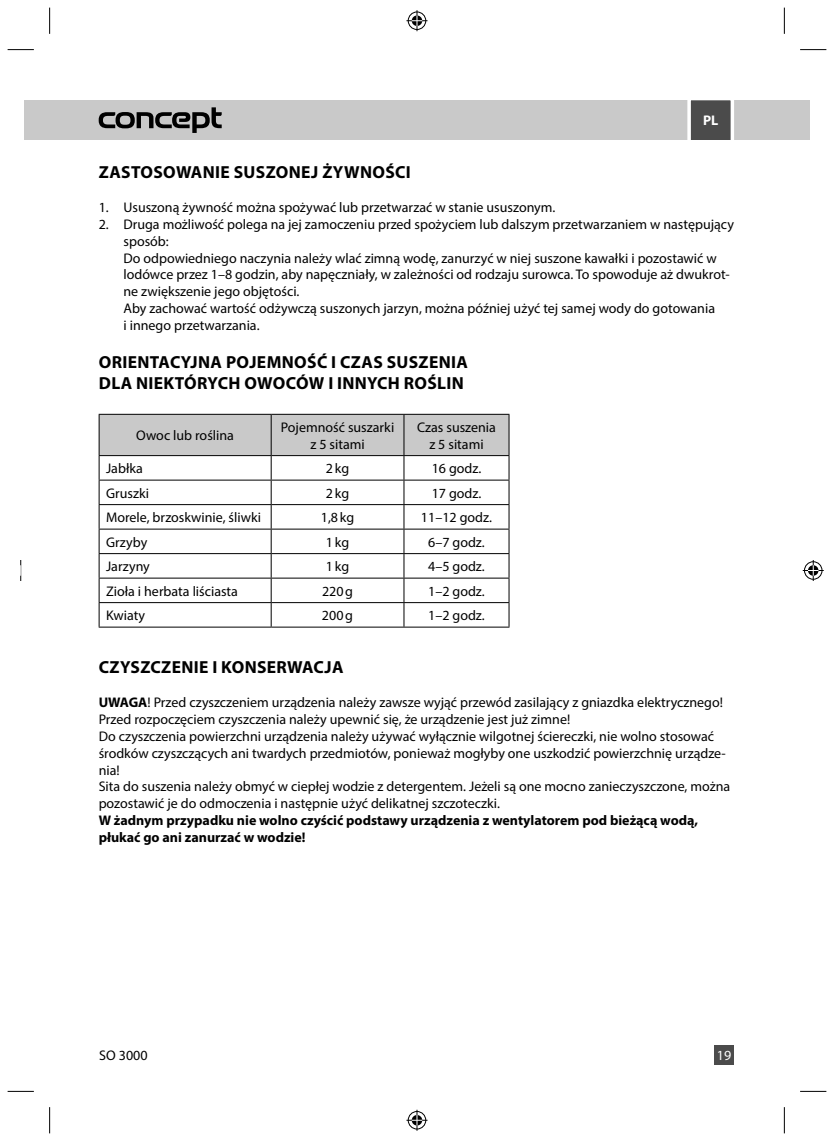
<style>
.page{position:relative;width:834px;height:1141px;background:#fff}
.page>*{position:absolute;margin:0;border:0;box-sizing:border-box;transform-origin:0 0}
.t1{font:700 17.5px/21px "Myriad Pro";letter-spacing:.02em;color:#000}
.t2{font:14px/16.8px "Myriad Pro";color:#000}
.t3{font:700 14px/16.8px "Myriad Pro";color:#000}
.t4{font:14px "Myriad Pro";color:#fff}
.t5{font:700 14px "Myriad Pro";color:#fff}
.s1{font-weight:700}
</style>
<div class="page">
<div style="left:24px;top:100px;width:785px;height:40px;background:#c9c9c9"></div>
<div style="left:714px;top:1045px;width:20px;height:20px;background:#4b4b4b"></div>
<svg style="left:8px;top:49px;width:26px;height:1px"></svg>
<svg style="left:800px;top:49px;width:26px;height:1px"></svg>
<svg style="left:8px;top:1091px;width:26px;height:1px"></svg>
<svg style="left:800px;top:1091px;width:26px;height:1px"></svg>
<svg style="left:49px;top:8px;width:1px;height:26px"></svg>
<svg style="left:49px;top:1107px;width:1px;height:26px"></svg>
<svg style="left:783px;top:8px;width:1px;height:26px"></svg>
<svg style="left:783px;top:1107px;width:1px;height:26px"></svg>
<svg style="left:406px;top:10px;width:21px;height:21px"></svg>
<svg style="left:406px;top:1110px;width:21px;height:21px"></svg>
<svg style="left:20px;top:560px;width:1px;height:21px"></svg>
<svg style="left:802px;top:560px;width:21px;height:21px"></svg>
<svg style="left:99px;top:107px;width:123px;height:26px"></svg>
<svg style="left:687px;top:100px;width:47px;height:40px;background:#676767"></svg>
<svg style="left:99px;top:414px;width:410px;height:213px"></svg>
<hr style="left:99px;top:627px;width:172px;height:1px;background:#000">
<hr style="left:271px;top:627px;width:133px;height:1px;background:#000">
<hr style="left:404px;top:627px;width:105px;height:1px;background:#000">
<p class="t5" style="left:703px;top:112px;width:17px">PL</p>
<p class="t1" style="left:99px;top:161px;width:313px">ZASTOSOWANIE SUSZONEJ ŻYWNOŚCI</p>
<p class="t2" style="left:99px;top:199px;width:458px">1. Ususzoną żywność można spożywać lub przetwarzać w stanie ususzonym.</p>
<p class="t2" style="left:123px;top:216px;width:612px;text-indent:-25px">2. Druga możliwość polega na jej zamoczeniu przed spożyciem lub dalszym przetwarzaniem w następujący sposób:<br>Do odpowiedniego naczynia należy wlać zimną wodę, zanurzyć w niej suszone kawałki i pozostawić w lodówce przez 1–8 godzin, aby napęczniały, w zależności od rodzaju surowca. To spowoduje aż dwukrot&shy;ne zwiększenie jego objętości.<br>Aby zachować wartość odżywczą suszonych jarzyn, można później użyć tej samej wody do gotowania<br>i innego przetwarzania.</p>
<p class="t1" style="left:99px;top:351px;width:370px">ORIENTACYJNA POJEMNOŚĆ I CZAS SUSZENIA<br>DLA NIEKTÓRYCH OWOCÓW I INNYCH ROŚLIN</p>
<p class="t2" style="left:136px;top:427px;width:99px">Owoc lub roślina</p>
<p class="t2" style="left:281px;top:418px;width:115px;text-align:center">Pojemność suszarki z 5 sitami</p>
<p class="t2" style="left:417px;top:418px;width:80px;text-align:center">Czas suszenia z 5 sitami</p>
<p class="t2" style="left:106px;top:460px;width:38px">Jabłka</p>
<p class="t2" style="left:326px;top:460px;width:25px">2 kg</p>
<p class="t2" style="left:431px;top:460px;width:51px">16 godz.</p>
<p class="t2" style="left:106px;top:484px;width:44px">Gruszki</p>
<p class="t2" style="left:326px;top:484px;width:25px">2 kg</p>
<p class="t2" style="left:431px;top:484px;width:51px">17 godz.</p>
<p class="t2" style="left:106px;top:509px;width:156px">Morele, brzoskwinie, śliwki</p>
<p class="t2" style="left:321px;top:509px;width:35px">1,8 kg</p>
<p class="t2" style="left:421px;top:509px;width:72px">11–12 godz.</p>
<p class="t2" style="left:106px;top:533px;width:43px">Grzyby</p>
<p class="t2" style="left:326px;top:533px;width:25px">1 kg</p>
<p class="t2" style="left:428px;top:533px;width:58px">6–7 godz.</p>
<p class="t2" style="left:106px;top:558px;width:45px">Jarzyny</p>
<p class="t2" style="left:326px;top:558px;width:25px">1 kg</p>
<p class="t2" style="left:428px;top:558px;width:58px">4–5 godz.</p>
<p class="t2" style="left:106px;top:582px;width:133px">Zioła i herbata liściasta</p>
<p class="t2" style="left:322px;top:582px;width:33px">220 g</p>
<p class="t2" style="left:428px;top:582px;width:58px">1–2 godz.</p>
<p class="t2" style="left:106px;top:607px;width:40px">Kwiaty</p>
<p class="t2" style="left:322px;top:607px;width:33px">200 g</p>
<p class="t2" style="left:428px;top:607px;width:58px">1–2 godz.</p>
<p class="t1" style="left:99px;top:656px;width:246px">CZYSZCZENIE I KONSERWACJA</p>
<p class="t2" style="left:99px;top:694px;width:633px"><span class="s1">UWAGA</span>! Przed czyszczeniem urządzenia należy zawsze wyjąć przewód zasilający z gniazdka elektrycznego!<br>Przed rozpoczęciem czyszczenia należy upewnić się, że urządzenie jest już zimne!<br>Do czyszczenia powierzchni urządzenia należy używać wyłącznie wilgotnej ściereczki, nie wolno stosować środków czyszczących ani twardych przedmiotów, ponieważ mogłyby one uszkodzić powierzchnię urządze&shy;nia!<br>Sita do suszenia należy obmyć w ciepłej wodzie z detergentem. Jeżeli są one mocno zanieczyszczone, można pozostawić je do odmoczenia i następnie użyć delikatnej szczoteczki.</p>
<p class="t3" style="left:99px;top:811px;width:601px">W żadnym przypadku nie wolno czyścić podstawy urządzenia z wentylatorem pod bieżącą wodą, płukać go ani zanurzać w wodzie!</p>
<p class="t2" style="left:99px;top:1047px;width:50px">SO 3000</p>
<p class="t4" style="left:716px;top:1047px;width:16px">19</p>
</div>
